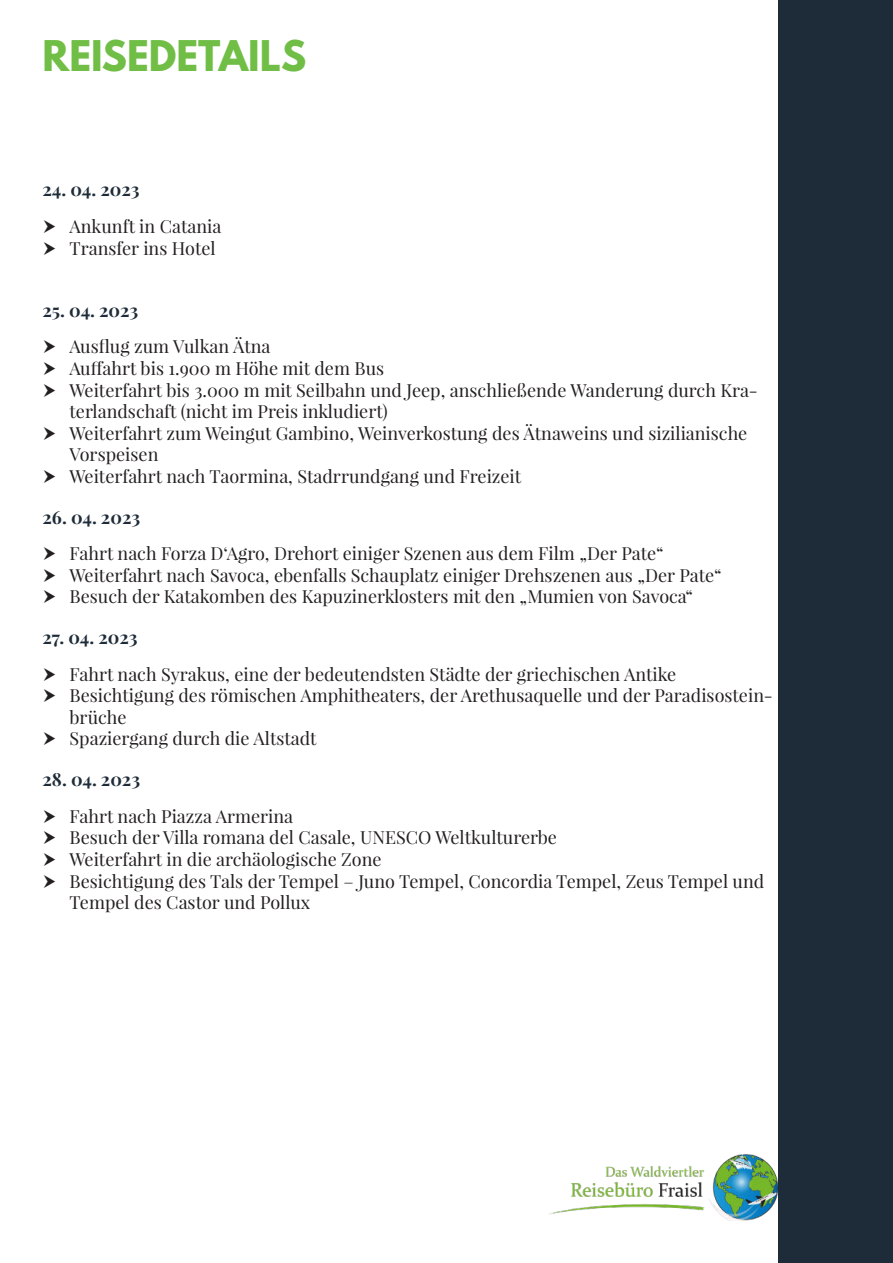
<style>
.page{position:relative;width:893px;height:1263px;background:#fff}
.page>*{position:absolute;margin:0;border:0;box-sizing:border-box;transform-origin:0 0}
.t1{font:700 37.5px "League Spartan";color:#70be46}
.t2{font:18px/21.6px "Playfair Display";color:#231f20}
.t3{font:700 18px "Playfair Display";color:#1e2b38}
</style>
<div class="page">
<div style="left:778px;top:0;width:115px;height:1263px;background:#1e2b38"></div>
<img style="left:549px;top:1154px;width:228px;height:66px">
<h1 class="t1" style="left:43px;top:27px;width:265px">REISEDETAILS</h1>
<p class="t3" style="left:43px;top:182px;width:99px">24. 04. 2023</p>
<p class="t2" style="left:70px;top:216px;width:153px">Ankunft in Catania<br>Transfer ins Hotel</p>
<p class="t3" style="left:43px;top:303px;width:97px">25. 04. 2023</p>
<p class="t2" style="left:70px;top:336px;width:690px">Ausflug zum Vulkan Ätna<br>Auffahrt bis 1.900 m Höhe mit dem Bus<br>Weiterfahrt bis 3.000 m mit Seilbahn und Jeep, anschließende Wanderung durch Kra&shy;terlandschaft (nicht im Preis inkludiert)<br>Weiterfahrt zum Weingut Gambino, Weinverkostung des Ätnaweins und sizilianische Vorspeisen<br>Weiterfahrt nach Taormina, Stadrrundgang und Freizeit</p>
<p class="t3" style="left:43px;top:510px;width:99px">26. 04. 2023</p>
<p class="t2" style="left:70px;top:543px;width:653px">Fahrt nach Forza D‘Agro, Drehort einiger Szenen aus dem Film „Der Pate“<br>Weiterfahrt nach Savoca, ebenfalls Schauplatz einiger Drehszenen aus „Der Pate“<br>Besuch der Katakomben des Kapuzinerklosters mit den „Mumien von Savoca“</p>
<p class="t3" style="left:43px;top:630px;width:97px">27. 04. 2023</p>
<p class="t2" style="left:70px;top:663px;width:705px">Fahrt nach Syrakus, eine der bedeutendsten Städte der griechischen Antike Besichtigung des römischen Amphitheaters, der Arethusaquelle und der Paradisostein&shy;brüche<br>Spaziergang durch die Altstadt</p>
<p class="t3" style="left:43px;top:772px;width:99px">28. 04. 2023</p>
<p class="t2" style="left:70px;top:805px;width:696px">Fahrt nach Piazza Armerina<br>Besuch der Villa romana del Casale, UNESCO Weltkulturerbe<br>Weiterfahrt in die archäologische Zone<br>Besichtigung des Tals der Tempel – Juno Tempel, Concordia Tempel, Zeus Tempel und Tempel des Castor und Pollux</p>
</div>
